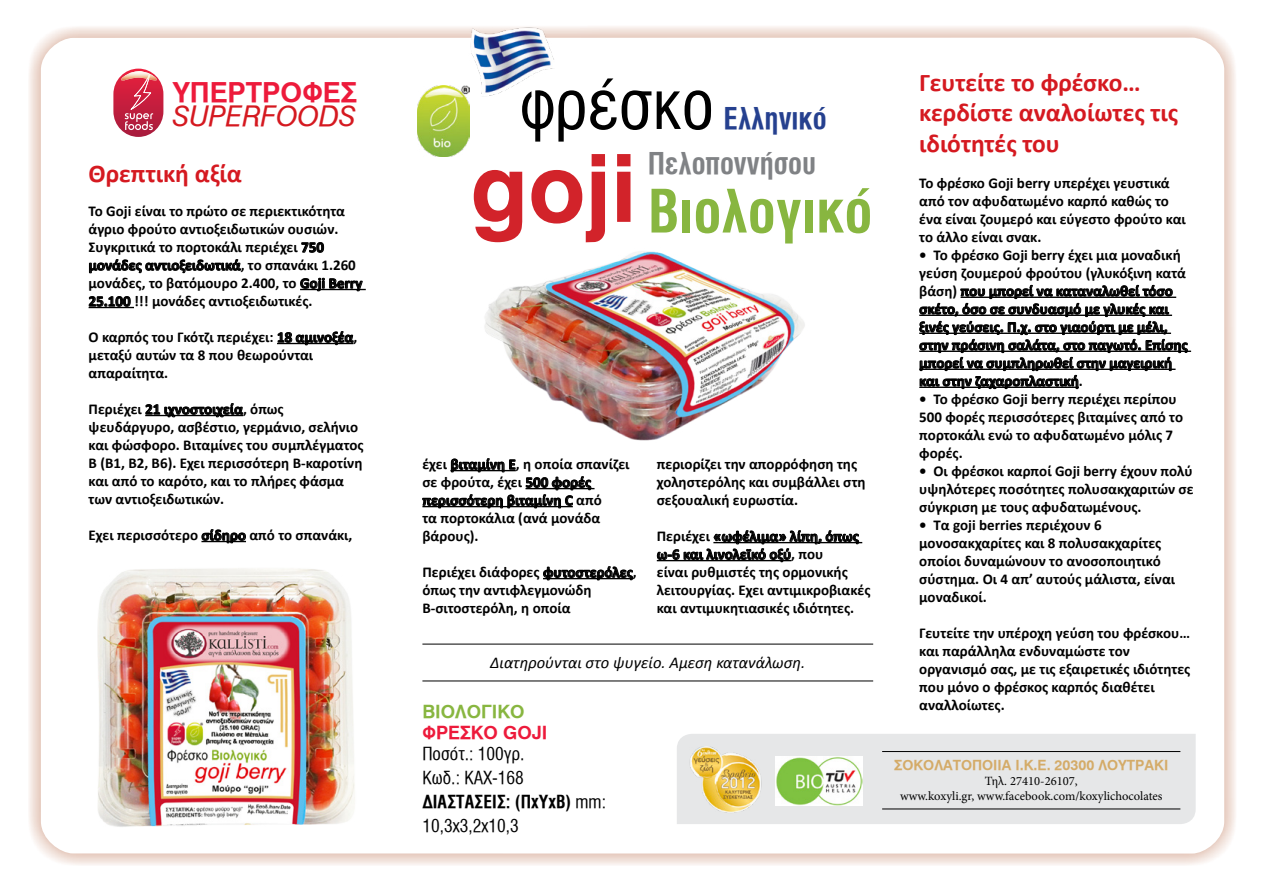
<style>
.page{position:relative;width:1263px;height:893px;background:#fff}
.page>*{position:absolute;margin:0;border:0;box-sizing:border-box;transform-origin:0 0}
.t1{font:93px "UB Helvetica Bold";color:#d2232a}
.t2{font:69px "UB Helvetica Cond";color:#000}
.t3{font:60px "UB Helvetica Cond Bold";color:#88b640}
.t4{font:30px "UB Helvetica Cond Bold";color:#808285}
.t5{font:30px "UB Helvetica Cond Bold";color:#25408f}
.t6{font:28.05px "UB Helvetica Italic";letter-spacing:-.01em;color:#d51920}
.t7{font:27.15px "UB Helvetica Bold";color:#ed1a3b}
.t8{font:700 25.5px/30.6px "Calibri";color:#d51920}
.kodikoi{font:18px "UB Helvetica Cond";color:#000}
.kodikoi-2{font:18px "UB Helvetica Cond Bold";color:#000}
.kodikoi-3{font:18px "UB Helvetica Bold";color:#ed1a3b}
.kodikoi-4{font:18px "UB Helvetica Bold";color:#88b640}
.t9{font:italic 16.5px "Calibri";color:#000}
.t10{font:700 15px/18px "Calibri";color:#000}
.t11{font:13.8px "UB Helvetica Bold";color:#d4ab68}
.t12{font:12.6px "Minion Pro";color:#000}
.s1{font-family:"UB Helvetica Cond"}
</style>
<div class="page">
<img style="left:29px;top:26px;width:1207px;height:839px">
<div style="left:41px;top:38px;width:1183px;height:815px;background:#fff;border-radius:32px"></div>
<svg style="left:113px;top:69px;width:50px;height:68px"></svg>
<div style="left:677px;top:734px;width:519px;height:90px;background:#e6e7e8"></div>
<hr style="left:882px;top:751px;width:298px;height:1px;background:#000">
<hr style="left:882px;top:809px;width:298px;height:1px;background:#000">
<img style="left:775px;top:756px;width:87px;height:50px">
<img style="left:690px;top:747px;width:72px;height:67px">
<hr style="left:300px;top:289px;width:66px;height:1px;background:#000">
<hr style="left:89px;top:307px;width:45px;height:1px;background:#000">
<hr style="left:277px;top:343px;width:76px;height:1px;background:#000">
<hr style="left:145px;top:415px;width:98px;height:1px;background:#000">
<hr style="left:201px;top:541px;width:45px;height:1px;background:#000">
<svg style="left:301px;top:242px;width:23px;height:11px"></svg>
<svg style="left:89px;top:259px;width:152px;height:15px"></svg>
<svg style="left:300px;top:278px;width:63px;height:14px"></svg>
<svg style="left:89px;top:296px;width:42px;height:11px"></svg>
<svg style="left:278px;top:331px;width:75px;height:14px"></svg>
<svg style="left:146px;top:403px;width:97px;height:14px"></svg>
<svg style="left:202px;top:529px;width:44px;height:14px"></svg>
<hr style="left:919px;top:351px;width:272px;height:1px;background:#000">
<svg style="left:919px;top:284px;width:269px;height:105px"></svg>
<hr style="left:525px;top:488px;width:69px;height:1px;background:#000">
<svg style="left:422px;top:458px;width:169px;height:50px"></svg>
<svg style="left:543px;top:566px;width:90px;height:14px"></svg>
<hr style="left:713px;top:542px;width:149px;height:1px;background:#000">
<svg style="left:657px;top:530px;width:202px;height:32px"></svg>
<hr style="left:422px;top:644px;width:451px;height:1px;background:#000">
<hr style="left:422px;top:681px;width:451px;height:1px;background:#000">
<img style="left:468px;top:27px;width:86px;height:69px">
<img style="left:417px;top:85px;width:52px;height:71px">
<img style="left:97px;top:568px;width:258px;height:259px">
<img style="left:485px;top:251px;width:320px;height:190px">
<p class="t7" style="left:173px;top:76px;width:186px">ΥΠΕΡΤΡΟΦΕΣ</p>
<p class="t6" style="left:173px;top:99px;width:185px">SUPERFOODS</p>
<p class="t8" style="left:89px;top:157px;width:155px">Θρεπτική αξία</p>
<p class="t10" style="left:89px;top:201px;width:275px">Το Goji είναι το πρώτο σε περιεκτικότητα άγριο φρούτο αντιοξειδωτικών ουσιών.<br>Συγκριτικά το πορτοκάλι περιέχει 750 μονάδες αντιοξειδωτικά, το σπανάκι 1.260 μονάδες, το βατόμουρο 2.400, το Goji Berry 25.100 !!! μονάδες αντιοξειδωτικές.</p>
<p class="t10" style="left:89px;top:327px;width:270px">Ο καρπός του Γκότζι περιέχει: 18 αμινοξέα, μεταξύ αυτών τα 8 που θεωρούνται απαραίτητα.</p>
<p class="t10" style="left:89px;top:399px;width:276px">Περιέχει 21 ιχνοστοιχεία, όπως ψευδάργυρο, ασβέστιο, γερμάνιο, σελήνιο και φώσφορο. Βιταμίνες του συμπλέγματος B (Β1, Β2, Β6). Έχει περισσότερη Β-καροτίνη και από το καρότο, και το πλήρες φάσμα των αντιοξειδωτικών.</p>
<p class="t10" style="left:89px;top:525px;width:265px">Έχει περισσότερο σίδηρο από το σπανάκι,</p>
<p class="t2" style="left:520px;top:67px;width:195px">φρέσκο</p>
<p class="t5" style="left:724px;top:102px;width:104px">Ελληνικό</p>
<p class="t1" style="left:471px;top:134px;width:168px">goji</p>
<p class="t4" style="left:648px;top:147px;width:170px">Πελοποννήσου</p>
<p class="t3" style="left:648px;top:178px;width:226px">Βιολογικό</p>
<p class="t10" style="left:422px;top:455px;width:209px">έχει βιταμίνη E, η οποία σπανίζει σε φρούτα, έχει 500 φορές περισσότερη βιταμίνη C από<br>τα πορτοκάλια (ανά μονάδα βάρους).</p>
<p class="t10" style="left:422px;top:563px;width:216px">Περιέχει διάφορες φυτοστερόλες, όπως την αντιφλεγμονώδη<br>Β-σιτοστερόλη, η οποία</p>
<p class="t10" style="left:657px;top:455px;width:210px">περιορίζει την απορρόφηση της χοληστερόλης και συμβάλλει στη σεξουαλική ευρωστία.</p>
<p class="t10" style="left:657px;top:527px;width:215px">Περιέχει «ωφέλιμα» λίπη, όπως ω-6 και λινολεϊκό οξύ, που<br>είναι ρυθμιστές της ορμονικής λειτουργίας. Έχει αντιμικροβιακές και αντιμυκητιασικές ιδιότητες.</p>
<p class="t9" style="left:490px;top:652px;width:317px">Διατηρούνται στο ψυγείο. Άμεση κατανάλωση.</p>
<p class="kodikoi-4" style="left:422px;top:701px;width:104px">ΒΙΟΛΟΓΙΚΟ</p>
<p class="kodikoi-3" style="left:422px;top:722px;width:127px">ΦΡΕΣΚΟ GOJI</p>
<p class="kodikoi" style="left:422px;top:743px;width:104px">Ποσότ.: 100γρ.</p>
<p class="kodikoi" style="left:422px;top:767px;width:103px">Kωδ.: ΚAX-168</p>
<p class="kodikoi-2" style="left:422px;top:791px;width:185px">ΔΙΑΣΤΑΣΕΙΣ: (ΠxΥxΒ) <span class="s1">mm:</span></p>
<p class="kodikoi" style="left:422px;top:815px;width:98px">10,3x3,2x10,3</p>
<p class="t8" style="left:919px;top:66px;width:260px">Γευτείτε το φρέσκο… κερδίστε αναλοίωτες τις ιδιότητές του</p>
<p class="t10" style="left:919px;top:173px;width:268px">Το φρέσκο Goji berry υπερέχει γευστικά από τον αφυδατωμένο καρπό καθώς το ένα είναι ζουμερό και εύγεστο φρούτο και το άλλο είναι σνακ.</p>
<p class="t10" style="left:919px;top:245px;width:270px">• Το φρέσκο Goji berry έχει μια μοναδική γεύση ζουμερού φρούτου (γλυκόξινη κατά βάση) που μπορεί να καταναλωθεί τόσο σκέτο, όσο σε συνδυασμό με γλυκές και ξινές γεύσεις. Π.χ. στο γιαούρτι με μέλι, στην πράσινη σαλάτα, στο παγωτό. Επίσης μπορεί να συμπληρωθεί στην μαγειρική και στην ζαχαροπλαστική.</p>
<p class="t10" style="left:919px;top:389px;width:265px">• Το φρέσκο Goji berry περιέχει περίπου<br>500 φορές περισσότερες βιταμίνες από το πορτοκάλι ενώ το αφυδατωμένο μόλις 7 φορές.</p>
<p class="t10" style="left:919px;top:461px;width:276px;text-align:justify">• Οι φρέσκοι καρποί Goji berry έχουν πολύ υψηλότερες ποσότητες πολυσακχαριτών σε σύγκριση με τους αφυδατωμένους.</p>
<p class="t10" style="left:919px;top:515px;width:257px">• Τα goji berries περιέχουν 6 μονοσακχαρίτες και 8 πολυσακχαρίτες οποίοι δυναμώνουν το ανοσοποιητικό σύστημα. Οι 4 απ’ αυτούς μάλιστα, είναι μοναδικοί.</p>
<p class="t10" style="left:919px;top:623px;width:272px">Γευτείτε την υπέροχη γεύση του φρέσκου…</p>
<p class="t10" style="left:919px;top:641px;width:273px">και παράλληλα ενδυναμώστε τον οργανισμό σας, με τις εξαιρετικές ιδιότητες που μόνο ο φρέσκος καρπός διαθέτει αναλλοίωτες.</p>
<p class="t11" style="left:894px;top:757px;width:276px">ΣΟΚΟΛΑΤΟΠΟΙΙΑ Ι.Κ.Ε. 20300 ΛΟΥΤΡΑΚΙ</p>
<p class="t12" style="left:985px;top:773px;width:94px">Τηλ. 27410-26107,</p>
<p class="t12" style="left:900px;top:788px;width:264px">www.koxyli.gr, www.facebook.com/koxylichocolates</p>
</div>
